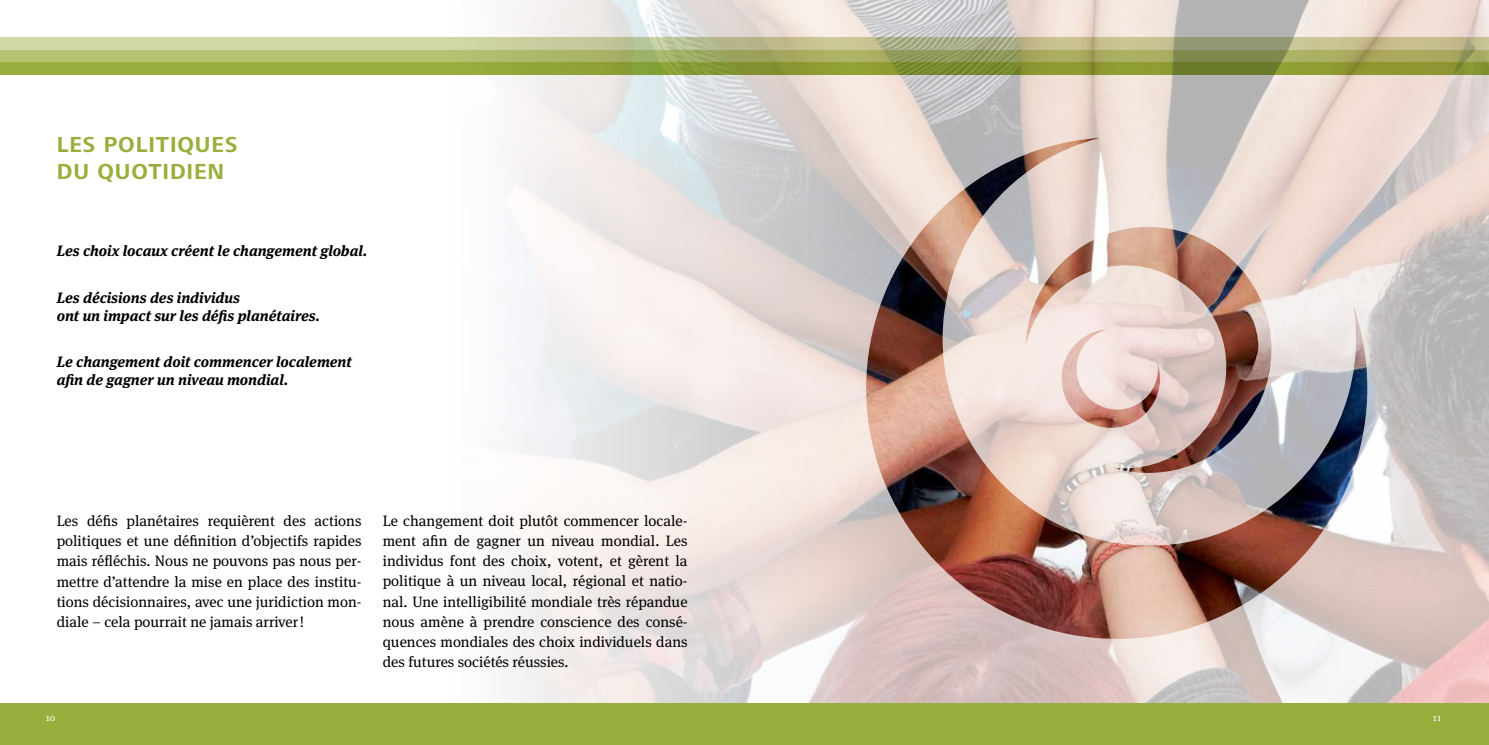
<style>
.page{position:relative;width:1489px;height:745px;background:#fff}
.page>*{position:absolute;margin:0;border:0;box-sizing:border-box;transform-origin:0 0}
.t1{font:700 22.5px/27px "Frutiger Next LT";letter-spacing:.04em;color:#97af3c}
.t2{font:15px/20px "Meta Serif OT";color:#000;text-align:justify}
.t3{font:italic 700 15px/18px "Meta Serif OT";color:#000}
.t4{font:10px "Meta Serif OT";color:#fff}
</style>
<div class="page">
<img style="left:331px;top:0;width:1157px;height:703px">
<img style="left:830px;top:138px;width:561px;height:535px">
<div style="left:0;top:703px;width:1488px;height:41px;background:#97af3c"></div>
<svg style="left:0;top:62px;width:1488px;height:12px"></svg>
<svg style="left:0;top:49px;width:1488px;height:13px"></svg>
<svg style="left:0;top:37px;width:1488px;height:12px"></svg>
<h1 class="t1" style="left:57px;top:131px;width:182px">LES POLITIQUES<br>DU QUOTIDIEN</h1>
<p class="t3" style="left:57px;top:242px;width:312px">Les choix locaux créent le changement global.</p>
<p class="t3" style="left:57px;top:288px;width:264px">Les décisions des individus<br>ont un impact sur les défis planétaires.</p>
<p class="t3" style="left:57px;top:352px;width:297px">Le changement doit commencer localement afin de gagner un niveau mondial.</p>
<p class="t2" style="left:57px;top:511px;width:306px">Les défis planétaires requièrent des actions politiques et une définition d’objectifs rapides mais réfléchis. Nous ne pouvons pas nous per&shy;mettre d’attendre la mise en place des institu&shy;tions décisionnaires, avec une juridiction mon&shy;diale – cela pourrait ne jamais arriver!</p>
<p class="t2" style="left:383px;top:511px;width:306px">Le changement doit plutôt commencer locale&shy;ment afin de gagner un niveau mondial. Les individus font des choix, votent, et gèrent la politique à un niveau local, régional et natio&shy;nal. Une intelligibilité mondiale très répandue nous amène à prendre conscience des consé&shy;quences mondiales des choix individuels dans des futures sociétés réussies.</p>
<p class="t4" style="left:46px;top:711px;width:11px">10</p>
<p class="t4" style="left:1432px;top:711px;width:10px">11</p>
</div>
